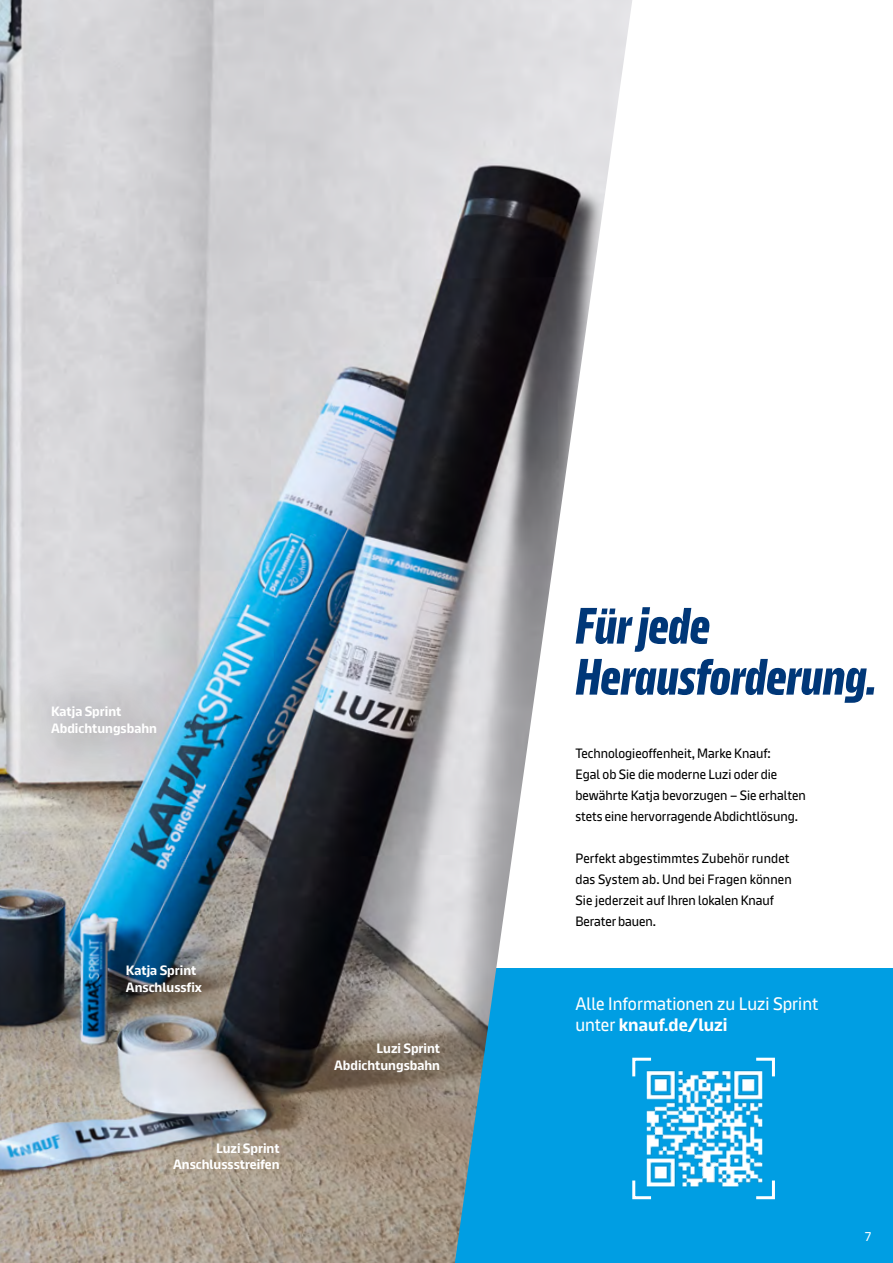
<style>
.page{position:relative;width:893px;height:1263px;background:#fff}
.page>*{position:absolute;margin:0;border:0;box-sizing:border-box;transform-origin:0 0}
.t1{font:700 51px/51px "Knauf Head";color:#003778}
.t2{font:18px/21px "Knauf";color:#fff}
.t3{font:13.5px/21px "Knauf";color:#000}
.t4{font:700 13.5px/16.5px "Knauf";color:#fff;text-align:right}
.t5{font:12.75px "Knauf";color:#fff;scale:.95 1}
.s1{font-weight:700}
</style>
<div class="page">
<div style="left:451px;top:968px;width:442px;height:295px;background:#009ee3"></div>
<img style="left:0;top:0;width:632px;height:1263px">
<img style="left:646px;top:1070px;width:117px;height:118px">
<svg style="left:631px;top:1056px;width:23px;height:23px"></svg>
<svg style="left:631px;top:1177px;width:23px;height:24px"></svg>
<svg style="left:753px;top:1057px;width:22px;height:22px"></svg>
<svg style="left:753px;top:1177px;width:22px;height:23px"></svg>
<div style="left:8px;top:661px;width:189px;height:119px;background:#000;opacity:.6"></div>
<p class="t4" style="left:51px;top:703px;width:108px;text-align:left">Katja Sprint<br>Abdichtungsbahn</p>
<p class="t4" style="left:126px;top:962px;width:78px;text-align:left">Katja Sprint<br>Anschlussfix</p>
<p class="t4" style="left:173px;top:1139px;width:108px">Luzi Sprint<br>Anschlussstreifen</p>
<p class="t4" style="left:334px;top:1040px;width:108px">Luzi Sprint<br>Abdichtungsbahn</p>
<h1 class="t1" style="left:575px;top:601px;width:302px">Für jede<br>Herausforderung.</h1>
<p class="t3" style="left:575px;top:742px;width:232px">Technologieoffenheit, Marke Knauf:<br>Egal ob Sie die moderne Luzi oder die bewährte Katja bevorzugen – Sie erhalten stets eine hervorragende Abdichtlösung.</p>
<p class="t3" style="left:575px;top:847px;width:218px">Perfekt abgestimmtes Zubehör rundet das System ab. Und bei Fragen können<br>Sie jederzeit auf Ihren lokalen Knauf<br>Berater bauen.</p>
<h2 class="t2" style="left:575px;top:993px;width:244px">Alle Informationen zu Luzi Sprint unter <span class="s1">knauf.de/luzi</span></h2>
<p class="t5" style="left:864px;top:1229px;width:9px">7</p>
</div>
